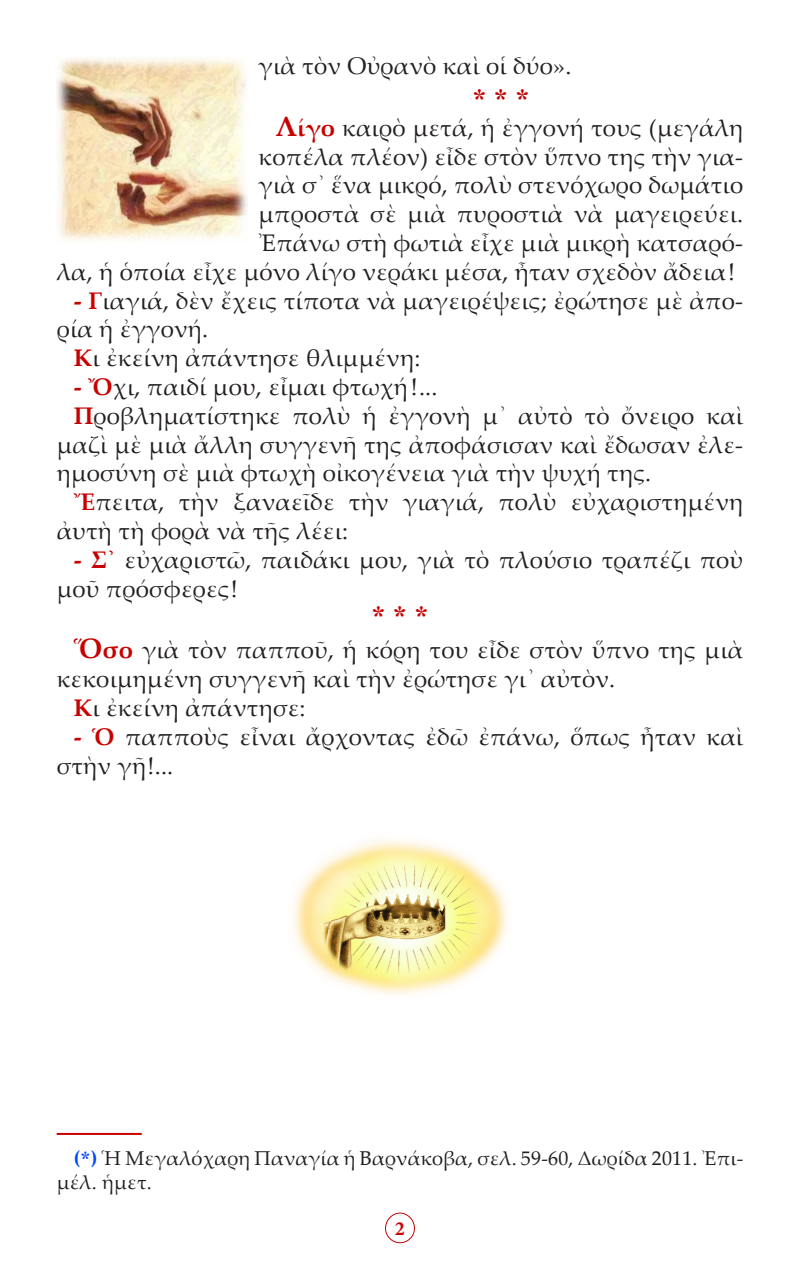
<style>
.page{position:relative;width:800px;height:1270px;background:#fff}
.page>*{position:absolute;margin:0;border:0;box-sizing:border-box;transform-origin:0 0}
.Asteriskoi{font:28px "CTOS New Times Bold Test 1";color:#c80000}
.t1{font:24px/28.8px "Palatino Linotype";letter-spacing:.01em;color:#231f20}
.t2{font:20px "Palatino Linotype";letter-spacing:.01em;color:#231f20}
.t3{font:700 20px "Minion Pro";color:#c80000}
.s1{font-weight:700;font-size:28px;color:#c80000}
.s2{font-weight:700;color:#c80000}
.s3{font-weight:700;color:#0046ff}
.s4{font-family:"CTOS New Times Bold Test 1";color:#0046ff}
</style>
<div class="page">
<div style="left:385px;top:1213px;width:30px;height:30px;border:1px solid #c80000;border-radius:50%"></div>
<img style="left:293px;top:839px;width:215px;height:156px">
<img style="left:57px;top:58px;width:190px;height:182px">
<hr style="left:57px;top:1133px;width:85px;height:2px;background:#c80000">
<p class="t1" style="left:259px;top:51px;width:314px">γιὰ τὸν Οὐρανὸ καὶ οἱ δύο».</p>
<p class="Asteriskoi" style="left:472px;top:83px;width:59px">* * *</p>
<p class="t1" style="left:276px;top:112px;width:469px"><span class="s1">Λ</span><span class="s2">ίγο</span> καιρὸ μετά, ἡ ἐγγονή τους (μεγάλη</p>
<p class="t1" style="left:259px;top:141px;width:486px">κοπέλα πλέον) εἶδε στὸν ὕπνο της τὴν για-</p>
<p class="t1" style="left:259px;top:170px;width:486px">γιὰ σ᾿ ἕνα μικρό, πολὺ στενόχωρο δωμάτιο</p>
<p class="t1" style="left:259px;top:199px;width:486px">μπροστὰ σὲ μιὰ πυροστιὰ νὰ μαγειρεύει.</p>
<p class="t1" style="left:259px;top:228px;width:486px">Ἐπάνω στὴ φωτιὰ εἶχε μιὰ μικρὴ κατσαρό-</p>
<p class="t1" style="left:57px;top:256px;width:680px">λα, ἡ ὁποία εἶχε μόνο λίγο νεράκι μέσα, ἦταν σχεδὸν ἄδεια!</p>
<p class="t1" style="left:57px;top:285px;width:688px;text-indent:17px"><span class="s2">- Γ</span>ιαγιά, δὲν ἔχεις τίποτα νὰ μαγειρέψεις; ἐρώτησε μὲ ἀπο&shy;ρία ἡ ἐγγονή.</p>
<p class="t1" style="left:74px;top:343px;width:348px"><span class="s2">Κ</span>ι ἐκείνη ἀπάντησε θλιμμένη:</p>
<p class="t1" style="left:74px;top:372px;width:365px"><span class="s2">- Ὄ</span>χι, παιδί μου, εἶμαι φτωχή!...</p>
<p class="t1" style="left:57px;top:400px;width:688px;text-align:justify;text-indent:17px"><span class="s2">Π</span>ροβληματίστηκε πολὺ ἡ ἐγγονὴ μ᾿ αὐτὸ τὸ ὄνειρο καὶ μαζὶ μὲ μιὰ ἄλλη συγγενῆ της ἀποφάσισαν καὶ ἔδωσαν ἐλε&shy;ημοσύνη σὲ μιὰ φτωχὴ οἰκογένεια γιὰ τὴν ψυχή της.</p>
<p class="t1" style="left:57px;top:487px;width:688px;text-indent:17px"><span class="s2">Ἔ</span>πειτα, τὴν ξαναεῖδε τὴν γιαγιά, πολὺ εὐχαριστημένη ἀυτὴ τὴ φορὰ νὰ τῆς λέει:</p>
<p class="t1" style="left:57px;top:544px;width:688px;text-indent:17px"><span class="s2">- Σ᾿</span> εὐχαριστῶ, παιδάκι μου, γιὰ τὸ πλούσιο τραπέζι ποὺ μοῦ πρόσφερες!</p>
<p class="Asteriskoi" style="left:371px;top:600px;width:59px">* * *</p>
<p class="t1" style="left:57px;top:635px;width:688px;text-indent:17px"><span class="s1">Ὅ</span><span class="s2">σο</span> γιὰ τὸν παπποῦ, ἡ κόρη του εἶδε στὸν ὕπνο της μιὰ κεκοιμημένη συγγενῆ καὶ τὴν ἐρώτησε γι᾿ αὐτὸν.</p>
<p class="t1" style="left:74px;top:692px;width:233px"><span class="s2">Κ</span>ι ἐκείνη ἀπάντησε:</p>
<p class="t1" style="left:57px;top:721px;width:688px;text-indent:17px"><span class="s2">- Ὁ</span> παπποὺς εἶναι ἄρχοντας ἐδῶ ἐπάνω, ὅπως ἦταν καὶ στὴν γῆ!...</p>
<p class="t2" style="left:74px;top:1144px;width:671px"><span class="s3">(</span><span class="s4">*</span><span class="s3">)</span> Ἡ Μεγαλόχαρη Παναγία ἡ Βαρνάκοβα, σελ. 59-60, Δωρίδα 2011. Ἐπι-</p>
<p class="t2" style="left:57px;top:1168px;width:97px">μέλ. ἡμετ.</p>
<p class="t3" style="left:395px;top:1214px;width:11px">2</p>
</div>
